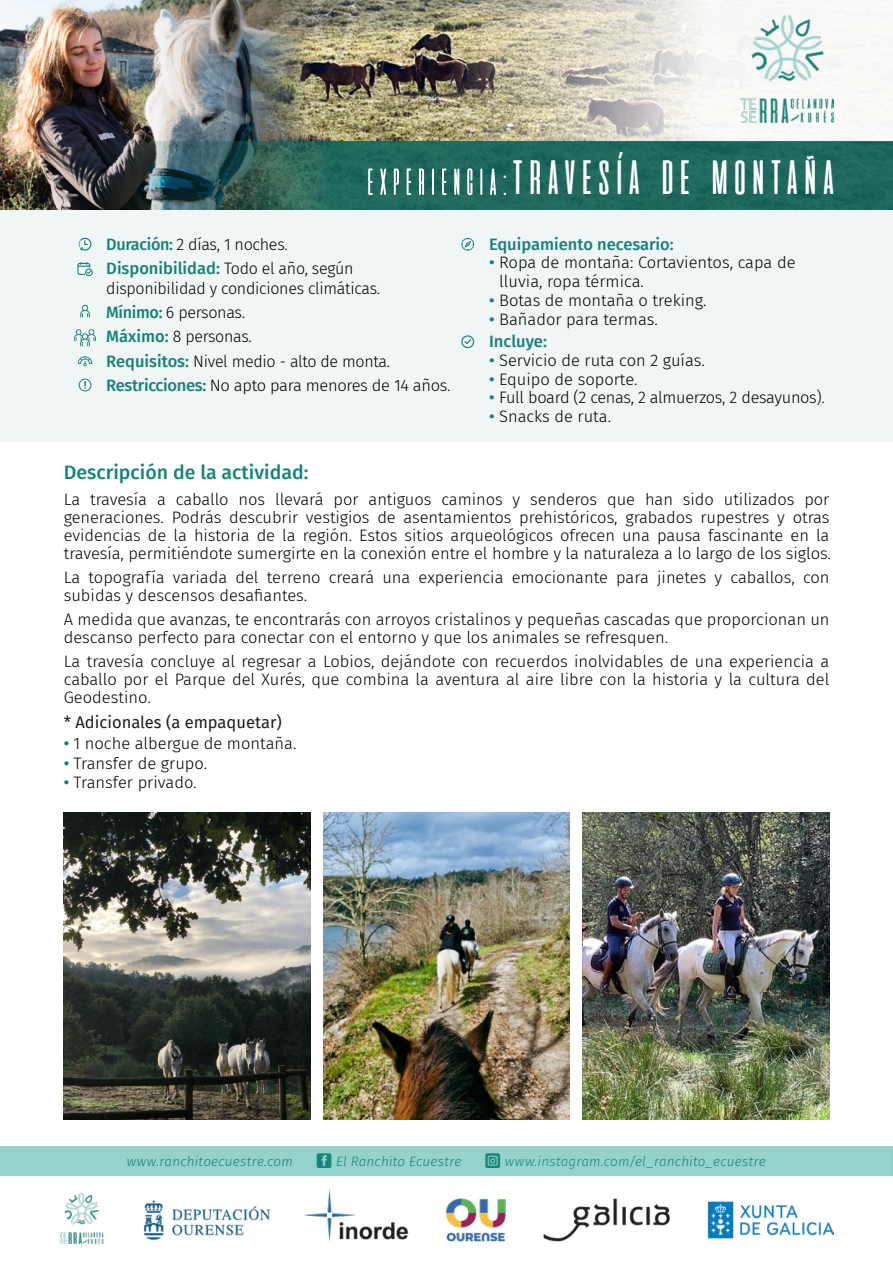
<style>
.page{position:relative;width:893px;height:1263px;background:#fff}
.page>*{position:absolute;margin:0;border:0;box-sizing:border-box;transform-origin:0 0}
.t1{font:48px "aliensandcows";letter-spacing:-.06em;color:#fff}
.t2{font:500 19.5px "Fira Sans";color:#168579}
.t3{font:300 16.5px/18px "Fira Sans";color:#000}
.t4{font:300 16.5px/24.3px "Fira Sans";letter-spacing:-.02em;color:#000}
.t5{font:16.5px/21px "Fira Sans";color:#1d1d1b}
.t6{font:500 16.5px "Fira Sans";color:#168079}
.t7{font:italic 300 13.5px "Fira Sans";letter-spacing:.01em;color:#168079}
.s1{font-family:"Alienscows";font-weight:100;font-size:36px}
.s2{font-weight:500;color:#168079}
.s3{font-weight:300;color:#000}
.s4{color:#168579}
</style>
<div class="page">
<div style="left:0;top:209px;width:893px;height:233px;background:#eff6f5"></div>
<svg style="left:461px;top:335px;width:13px;height:13px"></svg>
<svg style="left:461px;top:238px;width:13px;height:13px"></svg>
<img style="left:0;top:0;width:447px;height:141px">
<svg style="left:447px;top:0;width:446px;height:141px"></svg>
<img style="left:740px;top:16px;width:93px;height:106px">
<img style="left:0;top:141px;width:893px;height:68px">
<img style="left:59px;top:1189px;width:775px;height:55px">
<svg style="left:368px;top:169px;width:5px;height:26px"></svg>
<svg style="left:380px;top:169px;width:6px;height:26px"></svg>
<svg style="left:394px;top:169px;width:5px;height:26px"></svg>
<svg style="left:407px;top:169px;width:4px;height:26px"></svg>
<svg style="left:419px;top:169px;width:5px;height:26px"></svg>
<svg style="left:432px;top:169px;width:2px;height:26px"></svg>
<svg style="left:442px;top:169px;width:4px;height:26px"></svg>
<svg style="left:454px;top:169px;width:5px;height:26px"></svg>
<svg style="left:467px;top:168px;width:5px;height:27px"></svg>
<svg style="left:480px;top:169px;width:2px;height:26px"></svg>
<svg style="left:490px;top:169px;width:6px;height:26px"></svg>
<svg style="left:504px;top:176px;width:2px;height:19px"></svg>
<svg style="left:77px;top:262px;width:16px;height:14px"></svg>
<svg style="left:79px;top:237px;width:13px;height:14px"></svg>
<svg style="left:79px;top:379px;width:12px;height:12px"></svg>
<svg style="left:80px;top:305px;width:10px;height:13px"></svg>
<svg style="left:78px;top:356px;width:14px;height:10px"></svg>
<svg style="left:74px;top:329px;width:22px;height:17px"></svg>
<img style="left:64px;top:813px;width:247px;height:306px">
<img style="left:323px;top:813px;width:247px;height:306px">
<img style="left:582px;top:813px;width:247px;height:306px">
<svg style="left:317px;top:1153px;width:14px;height:15px"></svg>
<svg style="left:485px;top:1153px;width:15px;height:15px"></svg>
<h1 class="t1" style="left:364px;top:150px;width:476px"><span class="s1">EXPERIENCIA:</span>TRAVESÍA DE MONTAÑA</h1>
<p class="t4" style="left:106px;top:232px;width:249px"><span class="s2">Duración:</span> 2 días, 1 noches.<br><span class="s2">Disponibilidad:</span> Todo el año, según</p>
<p class="t3" style="left:106px;top:276px;width:346px;line-height:24.3px">disponibilidad y condiciones climáticas.<br><span class="s2">Mínimo:</span> 6 personas.<br><span class="s2">Máximo:</span> 8 personas.<br><span class="s2">Requisitos:</span> Nivel medio - alto de monta.<br><span class="s2">Restricciones:</span> No apto para menores de 14 años.</p>
<p class="t6" style="left:489px;top:232px;width:186px">Equipamiento necesario:</p>
<p class="t3" style="left:489px;top:254px;width:308px"><span class="s2">ï</span> Ropa de montaña: Cortavientos, capa de</p>
<p class="t3" style="left:499px;top:272px;width:146px">lluvia, ropa térmica.</p>
<p class="t3" style="left:489px;top:291px;width:219px"><span class="s2">ï</span> Botas de montaña o treking.</p>
<p class="t3" style="left:489px;top:310px;width:170px"><span class="s2">ï</span> Bañador para termas.</p>
<p class="t3" style="left:489px;top:332px;width:337px;line-height:18.8px"><span class="s2">Incluye:<br>ï</span> Servicio de ruta con 2 guías.<br><span class="s2">ï</span> Equipo de soporte.<br><span class="s2">ï</span> Full board (2 cenas, 2 almuerzos, 2 desayunos). <span class="s2">ï</span> Snacks de ruta.</p>
<p class="t2" style="left:64px;top:459px;width:246px">Descripción de la actividad:</p>
<p class="t3" style="left:64px;top:490px;width:769px;text-align:justify">La travesía a caballo nos llevará por antiguos caminos y senderos que han sido utilizados por generaciones. Podrás descubrir vestigios de asentamientos prehistóricos, grabados rupestres y otras evidencias de la historia de la región. Estos sitios arqueológicos ofrecen una pausa fascinante en la travesía, permitiéndote sumergirte en la conexión entre el hombre y la naturaleza a lo largo de los siglos.</p>
<p class="t3" style="left:64px;top:568px;width:767px">La topografía variada del terreno creará una experiencia emocionante para jinetes y caballos, con subidas y descensos desafiantes.</p>
<p class="t3" style="left:64px;top:610px;width:767px">A medida que avanzas, te encontrarás con arroyos cristalinos y pequeñas cascadas que proporcionan un descanso perfecto para conectar con el entorno y que los animales se refresquen.</p>
<p class="t3" style="left:64px;top:652px;width:767px;text-align:justify">La travesía concluye al regresar a Lobios, dejándote con recuerdos inolvidables de una experiencia a caballo por el Parque del Xurés, que combina la aventura al aire libre con la historia y la cultura del Geodestino.</p>
<p class="t5" style="left:64px;top:712px;width:234px">* Adicionales (a empaquetar)<br><span class="s2">ï</span> <span class="s3">1 noche albergue de montaña.</span></p>
<p class="t3" style="left:64px;top:753px;width:145px;line-height:19.5px"><span class="s2">ï</span> Transfer de grupo. <span class="s2">ï</span> Transfer privado.</p>
<p class="t7" style="left:127px;top:1152px;width:168px">www.ranchitoecuestre.com</p>
<p class="t7" style="left:336px;top:1152px;width:127px">El Ranchito Ecuestre</p>
<p class="t7" style="left:505px;top:1152px;width:262px"><span class="s4">www.instagram.com/</span>el_ranchito_ecuestre</p>
</div>
